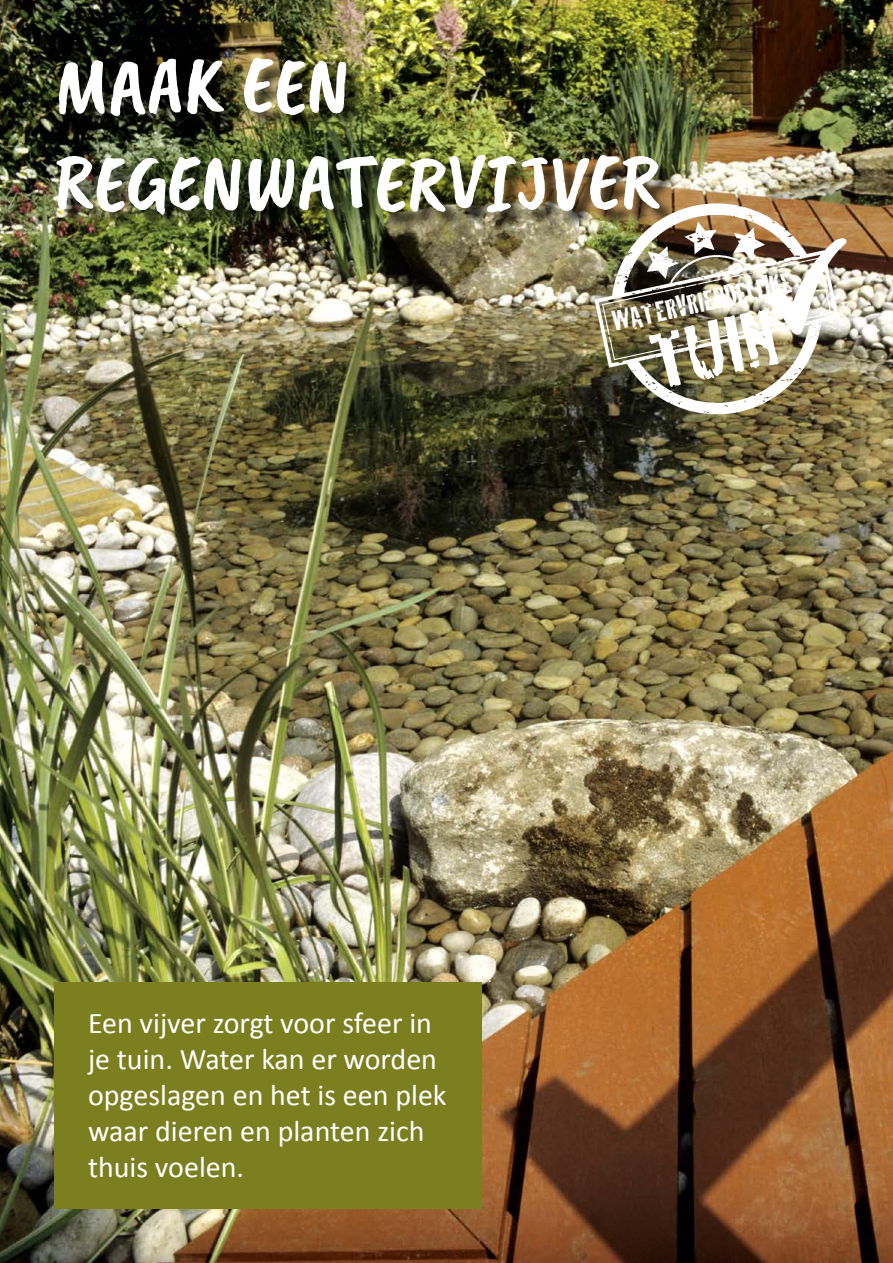
<style>
.page{position:relative;width:893px;height:1263px;background:#fff}
.page>*{position:absolute;margin:0;border:0;box-sizing:border-box;transform-origin:0 0}
.t1{font:81px/97.2px "Caveat Brush";color:#fff}
.t2{font:30px/36px "Calibri";color:#fff}
.t3{font:29.7px "Cracked";color:#fff}
</style>
<div class="page">
<img style="left:0;top:0;width:893px;height:1263px">
<div style="left:60px;top:60px;width:618px;height:173px;background:#000;opacity:.75"></div>
<div style="left:54px;top:982px;width:428px;height:227px;background:#7c7f20"></div>
<img style="left:594px;top:203px;width:245px;height:211px">
<img style="left:602px;top:222px;width:244px;height:165px">
<h1 class="t1" style="left:54px;top:39px;width:608px">MAAK EEN<br>REGENWATERVIJVER</h1>
<p class="t3" style="left:608px;top:299px;width:184px;rotate:-13deg">WATERVRIENDELIJKE</p>
<p class="t2" style="left:88px;top:1003px;width:360px">Een vijver zorgt voor sfeer in je tuin. Water kan er worden opgeslagen en het is een plek waar dieren en planten zich thuis voelen.</p>
</div>
